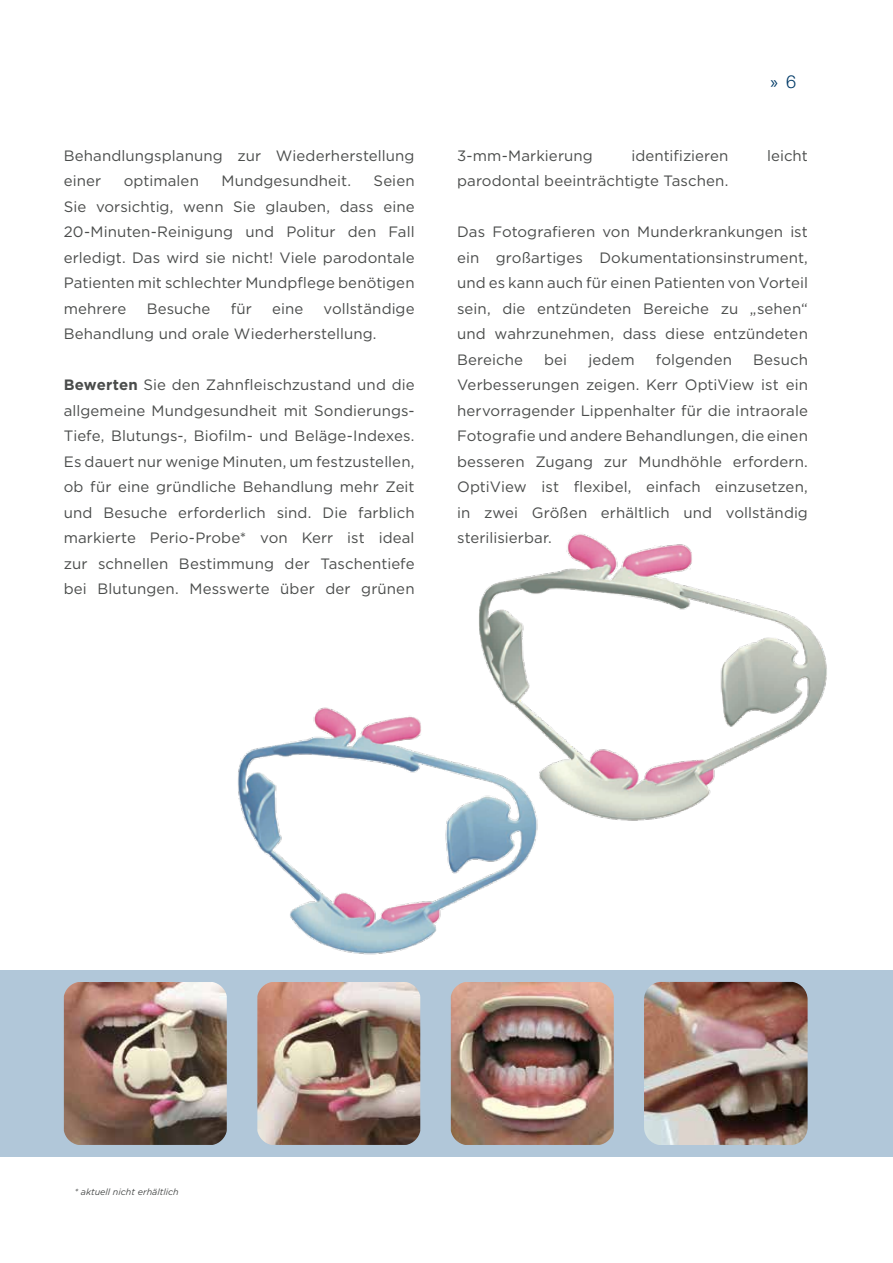
<style>
.page{position:relative;width:893px;height:1263px;background:#fff}
.page>*{position:absolute;margin:0;border:0;box-sizing:border-box;transform-origin:0 0}
.t1{font:18px "Myriad Pro";color:#003a67}
.t2{font:15px/25.5px "Gotham";letter-spacing:.005em;color:#4a4c4b;text-align:justify}
.t3{font:italic 9px "Gotham";color:#4a4c4b}
.s1{font-weight:700}
.s2{font-family:"Helvetica Neue LT Std";font-weight:300}
</style>
<div class="page">
<img style="left:238px;top:534px;width:589px;height:421px">
<div style="left:0;top:970px;width:893px;height:186px;background:#b1c7d9"></div>
<img style="left:64px;top:982px;width:163px;height:163px">
<img style="left:257px;top:982px;width:163px;height:163px">
<img style="left:451px;top:982px;width:163px;height:163px">
<img style="left:644px;top:982px;width:164px;height:163px">
<p class="t2" style="left:64px;top:143px;width:352px">Behandlungsplanung zur Wiederherstellung einer</p>
<p class="t2" style="left:124px;top:168px;width:77px">optimalen</p>
<p class="t2" style="left:221px;top:168px;width:131px">Mundgesundheit.</p>
<p class="t2" style="left:64px;top:168px;width:352px;text-indent:310px">Seien Sie vorsichtig, wenn Sie glauben, dass eine 20-Minuten-Reinigung und Politur den Fall erledigt. Das wird sie nicht! Viele parodontale Patienten mit schlechter Mundpflege benötigen mehrere</p>
<p class="t2" style="left:147px;top:296px;width:65px">Besuche</p>
<p class="t2" style="left:231px;top:296px;width:23px">für</p>
<p class="t2" style="left:272px;top:296px;width:33px">eine</p>
<p class="t2" style="left:64px;top:296px;width:352px;text-indent:260px">vollständige<br>Behandlung und orale Wiederherstellung.</p>
<p class="t2" style="left:64px;top:372px;width:352px"><span class="s1">Bewerten</span> Sie den Zahnfleischzustand und die allgemeine Mundgesundheit mit Sondierungs-Tiefe, Blutungs-, Biofilm- und Beläge-Indexes.<br>Es dauert nur wenige Minuten, um festzustellen, ob für eine gründliche Behandlung mehr Zeit und Besuche erforderlich sind. Die farblich markierte Perio-Probe* von Kerr ist ideal zur schnellen Bestimmung der Taschentiefe bei Blutungen. Messwerte über der grünen</p>
<p class="t1" style="left:770px;top:72px;width:27px">» <span class="s2">6</span></p>
<p class="t2" style="left:457px;top:143px;width:137px">3-mm-Markierung</p>
<p class="t2" style="left:631px;top:143px;width:99px">identifizieren</p>
<p class="t2" style="left:767px;top:143px;width:42px">leicht</p>
<p class="t2" style="left:457px;top:168px;width:273px">parodontal beeinträchtigte Taschen.</p>
<p class="t2" style="left:457px;top:219px;width:352px">Das Fotografieren von Munderkrankungen ist ein großartiges Dokumentationsinstrument, und es kann auch für einen Patienten von Vorteil sein, die entzündeten Bereiche zu „sehen“ und wahrzunehmen, dass diese entzündeten Bereiche</p>
<p class="t2" style="left:544px;top:347px;width:25px">bei</p>
<p class="t2" style="left:588px;top:347px;width:48px">jedem</p>
<p class="t2" style="left:656px;top:347px;width:78px">folgenden</p>
<p class="t2" style="left:457px;top:347px;width:352px;text-indent:296px">Besuch Verbesserungen zeigen. Kerr OptiView ist ein hervorragender Lippenhalter für die intraorale Fotografie und andere Behandlungen, die einen besseren Zugang zur Mundhöhle erfordern.<br>OptiView ist flexibel, einfach einzusetzen, in zwei Größen erhältlich und vollständig sterilisierbar.</p>
<p class="t3" style="left:74px;top:1186px;width:106px">* aktuell nicht erhältlich</p>
</div>
